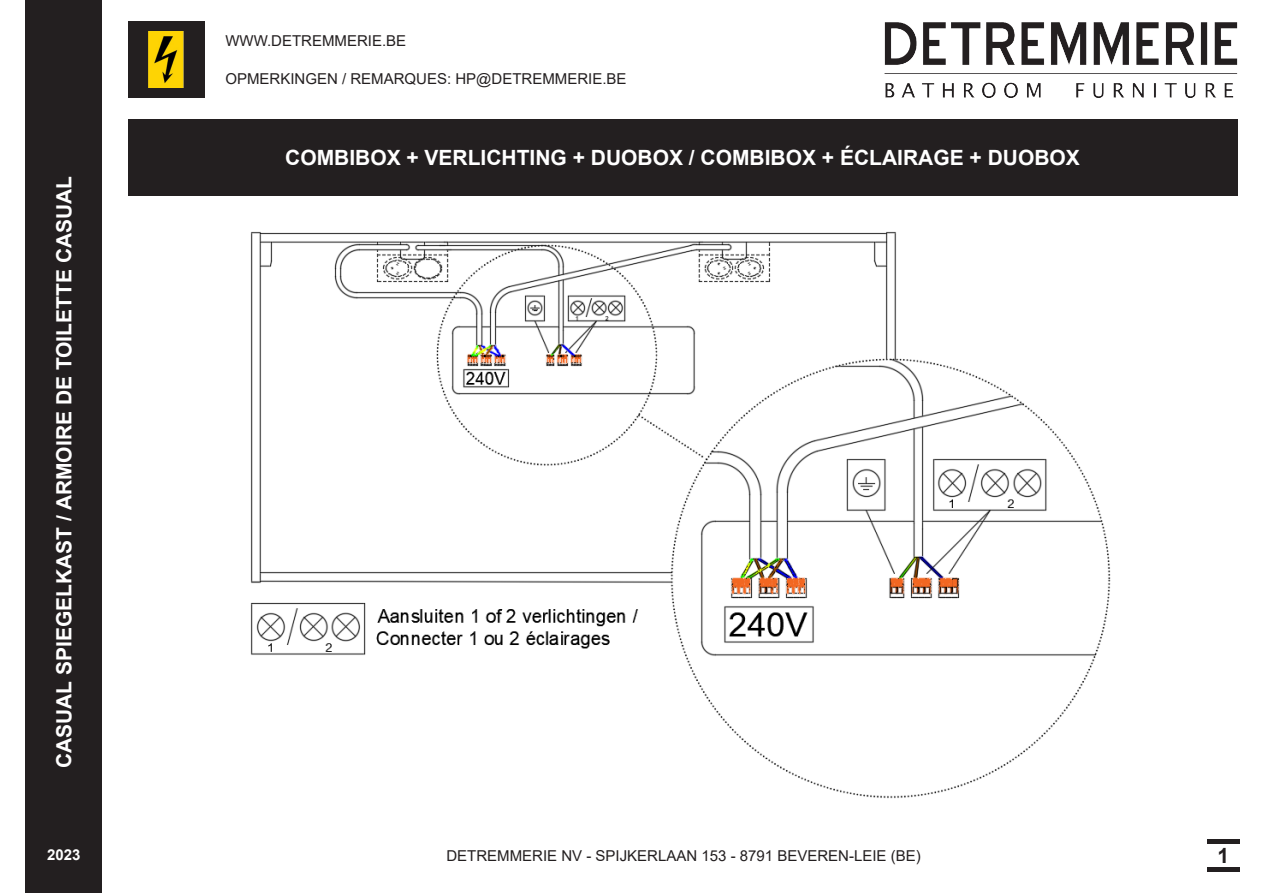
<style>
.page{position:relative;width:1263px;height:893px;background:#fff}
.page>*{position:absolute;margin:0;border:0;box-sizing:border-box;transform-origin:0 0}
.t1{font:700 21px "Arial";color:#fff}
.t2{font:700 21px "Arial";color:#231f20}
.t3{font:15px "Arial";color:#231f20}
.t4{font:700 15px "Arial";color:#fff}
</style>
<div class="page">
<img style="left:250px;top:231px;width:861px;height:568px">
<div style="left:26px;top:0;width:76px;height:893px;background:#231f20"></div>
<img style="left:885px;top:22px;width:352px;height:76px">
<div style="left:128px;top:119px;width:1109px;height:77px;background:#231f20"></div>
<div style="left:128px;top:21px;width:76px;height:77px;background:#231f20"></div>
<hr style="left:1207px;top:839px;width:32px;height:4px;background:#231f20">
<div style="left:1207px;top:867px;width:32px;height:5px;background:#231f20"></div>
<img style="left:149px;top:32px;width:34px;height:55px">
<p class="t1" style="left:49px;top:768px;width:594px;rotate:-90deg">CASUAL SPIEGELKAST / ARMOIRE DE TOILETTE CASUAL</p>
<p class="t4" style="left:47px;top:844px;width:35px">2023</p>
<p class="t3" style="left:225px;top:30px;width:182px">WWW.DETREMMERIE.BE</p>
<p class="t3" style="left:225px;top:69px;width:403px">OPMERKINGEN / REMARQUES: HP@DETREMMERIE.BE</p>
<p class="t1" style="left:285px;top:143px;width:796px">COMBIBOX + VERLICHTING + DUOBOX / COMBIBOX + ÉCLAIRAGE + DUOBOX</p>
<p class="t3" style="left:446px;top:845px;width:476px">DETREMMERIE NV - SPIJKERLAAN 153 - 8791 BEVEREN-LEIE (BE)</p>
<p class="t2" style="left:1217px;top:841px;width:13px">1</p>
</div>
